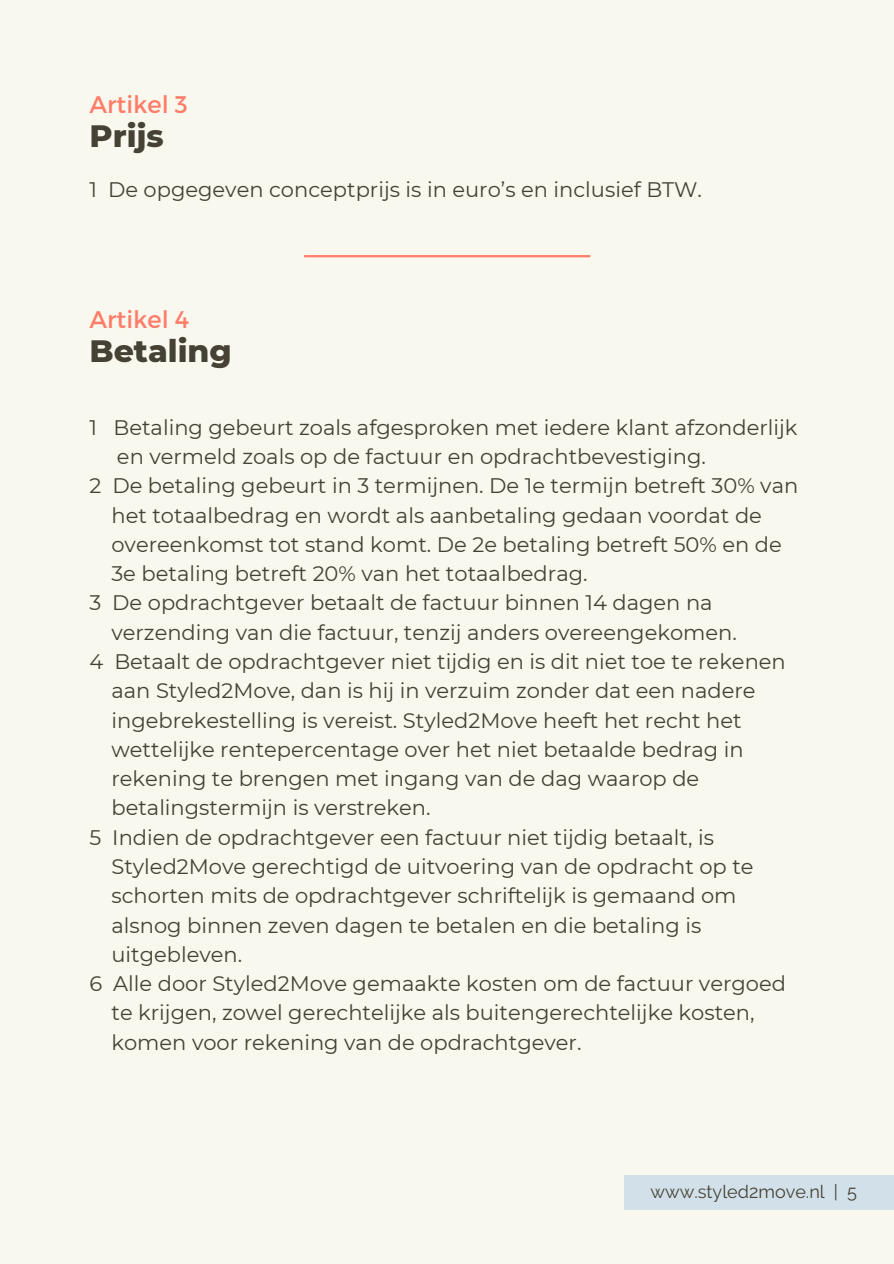
<style>
.page{position:relative;width:894px;height:1264px;background:#fff}
.page>*{position:absolute;margin:0;border:0;box-sizing:border-box;transform-origin:0 0}
.t1{font:800 31.5px "Montserrat";color:#454235}
.t2{font:24px "Montserrat";color:#ff7c69}
.t3{font:21px "Montserrat";color:#454235}
.t4{font:18px "Raleway";color:#454235}
</style>
<div class="page">
<div style="left:0;top:0;width:893px;height:1263px;background:#f8f8ee"></div>
<hr style="left:304px;top:255px;width:286px;height:2px;background:#ff7c69">
<div style="left:623px;top:1175px;width:270px;height:34px;background:#d2e0e9"></div>
<p class="t2" style="left:89px;top:89px;width:100px">Artikel 3</p>
<h1 class="t1" style="left:89px;top:116px;width:76px">Prijs</h1>
<p class="t3" style="left:89px;top:177px;width:614px">1 De opgegeven conceptprijs is in euro’s en inclusief BTW.</p>
<p class="t2" style="left:89px;top:304px;width:101px">Artikel 4</p>
<h1 class="t1" style="left:89px;top:331px;width:144px">Betaling</h1>
<p class="t3" style="left:89px;top:414px;width:709px">1 Betaling gebeurt zoals afgesproken met iedere klant afzonderlijk</p>
<p class="t3" style="left:117px;top:443px;width:590px">en vermeld zoals op de factuur en opdrachtbevestiging.</p>
<p class="t3" style="left:89px;top:473px;width:710px">2 De betaling gebeurt in 3 termijnen. De 1e termijn betreft 30% van</p>
<p class="t3" style="left:111px;top:502px;width:651px">het totaalbedrag en wordt als aanbetaling gedaan voordat de</p>
<p class="t3" style="left:111px;top:531px;width:671px">overeenkomst tot stand komt. De 2e betaling betreft 50% en de</p>
<p class="t3" style="left:111px;top:560px;width:477px">3e betaling betreft 20% van het totaalbedrag.</p>
<p class="t3" style="left:89px;top:590px;width:624px">3 De opdrachtgever betaalt de factuur binnen 14 dagen na</p>
<p class="t3" style="left:111px;top:619px;width:626px">verzending van die factuur, tenzij anders overeengekomen.</p>
<p class="t3" style="left:89px;top:648px;width:697px">4 Betaalt de opdrachtgever niet tijdig en is dit niet toe te rekenen</p>
<p class="t3" style="left:111px;top:678px;width:645px">aan Styled2Move, dan is hij in verzuim zonder dat een nadere</p>
<p class="t3" style="left:111px;top:707px;width:631px">ingebrekestelling is vereist. Styled2Move heeft het recht het</p>
<p class="t3" style="left:111px;top:736px;width:633px">wettelijke rentepercentage over het niet betaalde bedrag in</p>
<p class="t3" style="left:111px;top:765px;width:589px">rekening te brengen met ingang van de dag waarop de</p>
<p class="t3" style="left:111px;top:795px;width:320px">betalingstermijn is verstreken.</p>
<p class="t3" style="left:89px;top:824px;width:626px">5 Indien de opdrachtgever een factuur niet tijdig betaalt, is</p>
<p class="t3" style="left:111px;top:853px;width:643px">Styled2Move gerechtigd de uitvoering van de opdracht op te</p>
<p class="t3" style="left:111px;top:883px;width:626px">schorten mits de opdrachtgever schriftelijk is gemaand om</p>
<p class="t3" style="left:111px;top:912px;width:591px">alsnog binnen zeven dagen te betalen en die betaling is</p>
<p class="t3" style="left:111px;top:941px;width:132px">uitgebleven.</p>
<p class="t3" style="left:89px;top:970px;width:697px">6 Alle door Styled2Move gemaakte kosten om de factuur vergoed</p>
<p class="t3" style="left:111px;top:1000px;width:644px">te krijgen, zowel gerechtelijke als buitengerechtelijke kosten,</p>
<p class="t3" style="left:111px;top:1029px;width:471px">komen voor rekening van de opdrachtgever.</p>
<p class="t4" style="left:650px;top:1181px;width:208px">www.styled2move.nl | 5</p>
</div>
